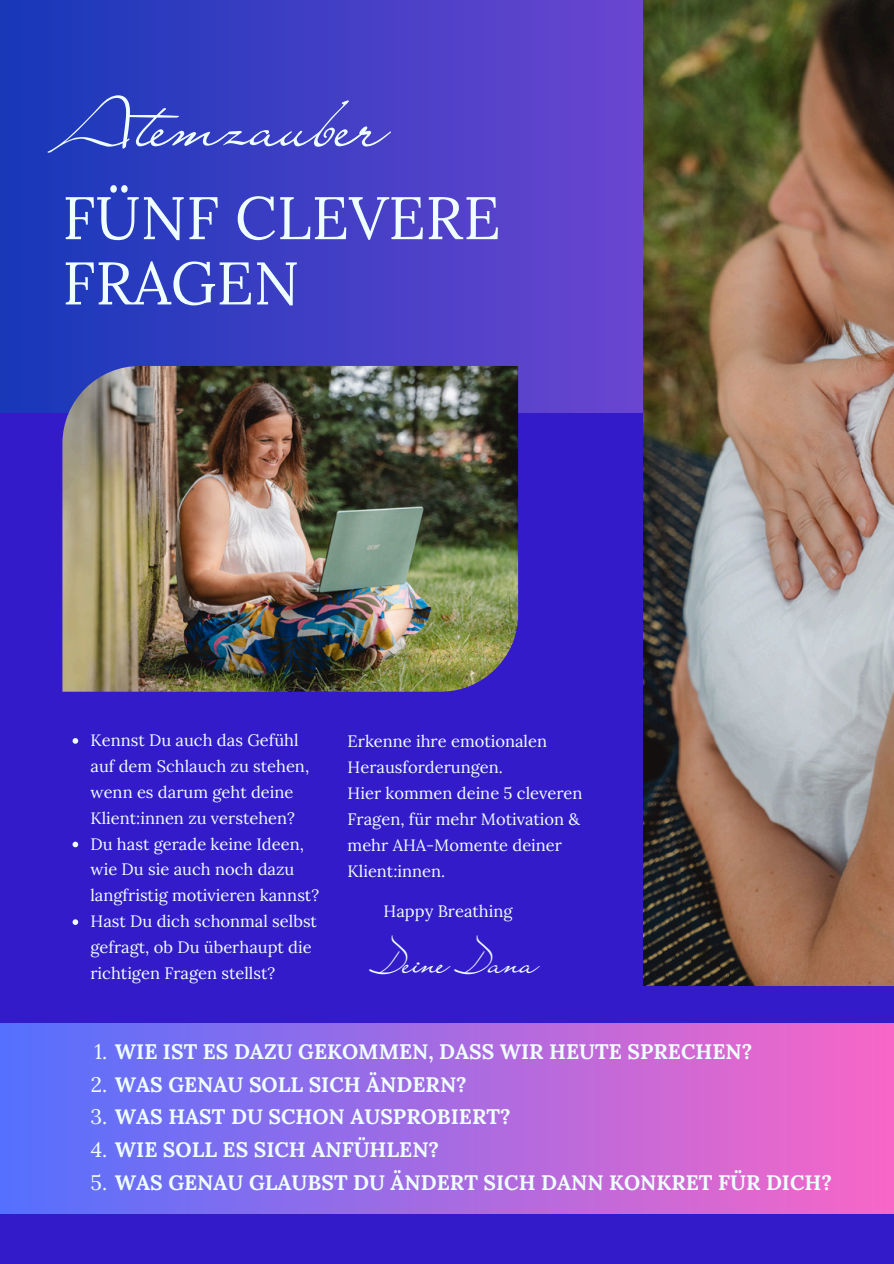
<style>
.page{position:relative;width:894px;height:1264px;background:#fff}
.page>*{position:absolute;margin:0;border:0;box-sizing:border-box;transform-origin:0 0}
.t1{font:73.5px "Liana";color:#effefe}
.t2{font:60px/65.2px "Lora";color:#effefe}
.t3{font:36px "Liana";color:#effefe}
.t4{font:700 21px "Lora";color:#effefe}
.t5{font:16.5px/25.8px "Lora";color:#effefe}
.s1{font-weight:400}
</style>
<div class="page">
<div style="left:0;top:0;width:893px;height:1263px;background:#341bca"></div>
<svg style="left:0;top:0;width:643px;height:412px;background:#413ec4"></svg>
<img style="left:643px;top:0;width:250px;height:985px">
<img style="left:62px;top:366px;width:456px;height:325px">
<div style="left:0;top:1023px;width:893px;height:190px;background:linear-gradient(to right,#5470fe,#f866c6)"></div>
<svg style="left:73px;top:738px;width:5px;height:5px"></svg>
<svg style="left:73px;top:841px;width:5px;height:6px"></svg>
<svg style="left:73px;top:919px;width:5px;height:5px"></svg>
<p class="t1" style="left:62px;top:76px;width:327px">Atemzauber</p>
<p class="t2" style="left:62px;top:184px;width:439px">FÜNF CLEVERE<br>FRAGEN</p>
<p class="t5" style="left:90px;top:727px;width:220px">Kennst Du auch das Gefühl auf dem Schlauch zu stehen, wenn es darum geht deine<br>Klient:innen zu verstehen?</p>
<p class="t5" style="left:90px;top:830px;width:230px">Du hast gerade keine Ideen, wie Du sie auch noch dazu langfristig motivieren kannst?</p>
<p class="t5" style="left:90px;top:908px;width:228px">Hast Du dich schonmal selbst gefragt, ob Du überhaupt die richtigen Fragen stellst?</p>
<h2 class="t5" style="left:347px;top:728px;width:201px">Erkenne ihre emotionalen<br>Herausforderungen.</h2>
<p class="t5" style="left:347px;top:780px;width:236px">Hier kommen deine 5 cleveren<br>Fragen, für mehr Motivation &amp; mehr AHA-Momente deiner<br>Klient:innen.</p>
<p class="t5" style="left:383px;top:897px;width:130px">Happy Breathing</p>
<h3 class="t3" style="left:372px;top:938px;width:167px">Deine Dana</h3>
<p class="t4" style="left:94px;top:1037px;width:659px"><span class="s1">1.</span> WIE IST ES DAZU GEKOMMEN, DASS WIR HEUTE SPRECHEN?</p>
<p class="t4" style="left:91px;top:1070px;width:377px"><span class="s1">2.</span> WAS GENAU SOLL SICH ÄNDERN?</p>
<p class="t4" style="left:90px;top:1103px;width:421px"><span class="s1">3.</span> WAS HAST DU SCHON AUSPROBIERT?</p>
<p class="t4" style="left:91px;top:1135px;width:350px"><span class="s1">4.</span> WIE SOLL ES SICH ANFÜHLEN?</p>
<p class="t4" style="left:91px;top:1168px;width:742px"><span class="s1">5.</span> WAS GENAU GLAUBST DU ÄNDERT SICH DANN KONKRET FÜR DICH?</p>
</div>
